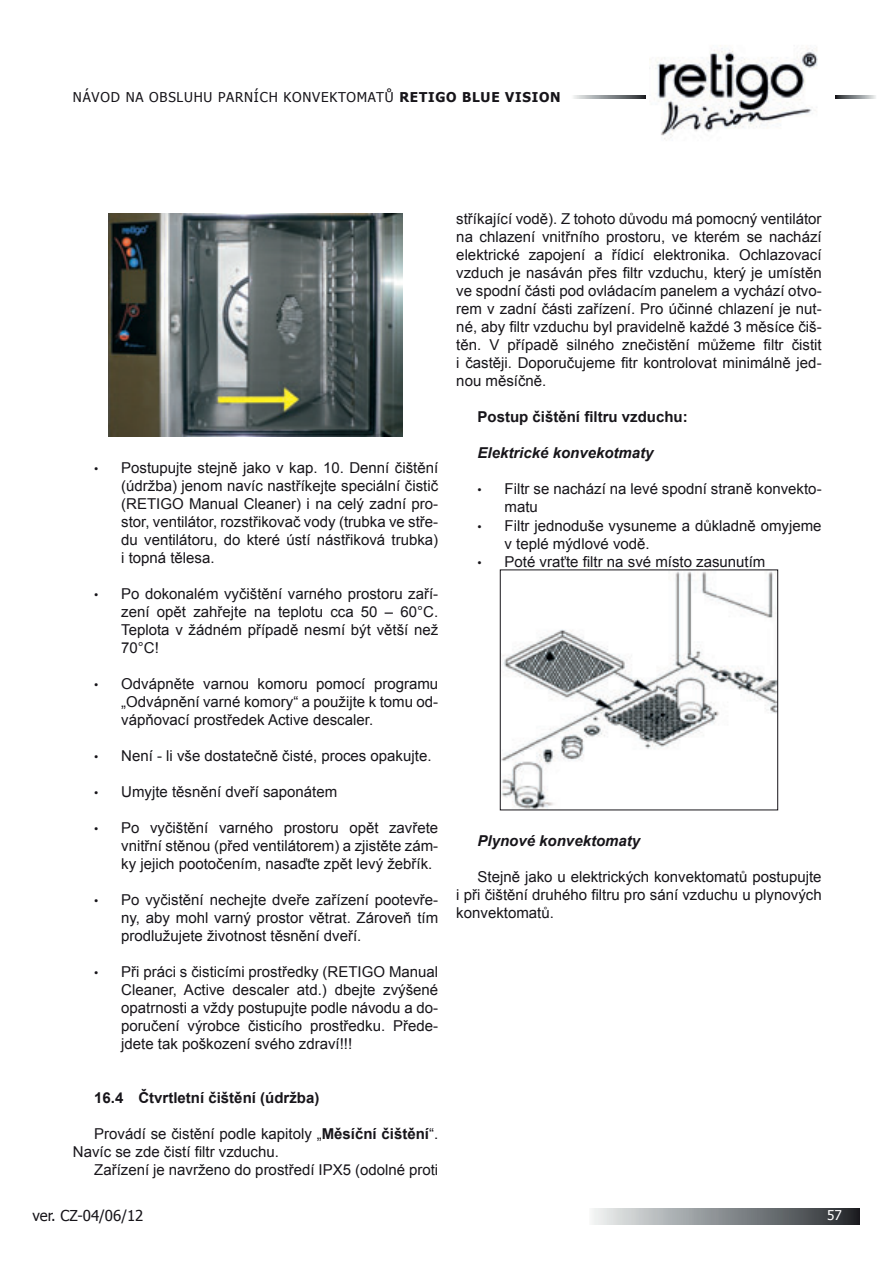
<style>
.page{position:relative;width:894px;height:1263px;background:#fff}
.page>*{position:absolute;margin:0;border:0;box-sizing:border-box;transform-origin:0 0}
.t1{font:15px/18px "Arial";color:#17151a;text-align:justify}
.t2{font:700 15px "Arial";color:#17151a}
.t3{font:italic 700 15px "Arial";color:#17151a}
.t4{font:15px "Tahoma";color:#17151a}
.t5{font:13.5px "Tahoma";letter-spacing:.055em;color:#17151a}
.t6{font:13.5px "Tahoma";color:#fff}
.s1{font-weight:700}
.s2{font-size:12px}
</style>
<div class="page">
<div style="left:589px;top:1207px;width:270px;height:16px;background:linear-gradient(to right,#eff3f3,#25292e)"></div>
<svg style="left:573px;top:95px;width:72px;height:4px"></svg>
<svg style="left:835px;top:95px;width:41px;height:4px"></svg>
<img style="left:649px;top:45px;width:169px;height:94px">
<img style="left:109px;top:213px;width:293px;height:223px">
<img style="left:502px;top:571px;width:274px;height:237px">
<div style="left:500px;top:569px;width:278px;height:241px;border:1px solid #17151a"></div>
<p class="t5" style="left:73px;top:88px;width:489px">NÁVOD NA OBSLUHU PARNÍCH KONVEKTOMATŮ <span class="s1">RETIGO BLUE VISION</span></p>
<p class="t1" style="left:121px;top:458px;width:318px;text-indent:-27px"><span class="s2">•</span> Postupujte stejně jako v kap. 10. Denní čištění (údržba) jenom navíc nastříkejte speciální čistič (RETIGO Manual Cleaner) i na celý zadní pro&shy;stor, ventilátor, rozstřikovač vody (trubka ve stře&shy;du ventilátoru, do které ústí nástřiková trubka) i topná tělesa.</p>
<p class="t1" style="left:121px;top:584px;width:318px;text-indent:-27px"><span class="s2">•</span> Po dokonalém vyčištění varného prostoru zaří&shy;zení opět zahřejte na teplotu cca 50 – 60°C.<br>Teplota v žádném případě nesmí být větší než 70°C!</p>
<p class="t1" style="left:121px;top:674px;width:318px;text-indent:-27px"><span class="s2">•</span> Odvápněte varnou komoru pomocí programu „Odvápnění varné komory“ a použijte k tomu od&shy;vápňovací prostředek Active descaler.</p>
<p class="t1" style="left:94px;top:746px;width:339px"><span class="s2">•</span> Není - li vše dostatečně čisté, proces opakujte.</p>
<p class="t1" style="left:94px;top:782px;width:244px"><span class="s2">•</span> Umyjte těsnění dveří saponátem</p>
<p class="t1" style="left:121px;top:818px;width:318px;text-indent:-27px"><span class="s2">•</span> Po vyčištění varného prostoru opět zavřete vnitřní stěnou (před ventilátorem) a zjistěte zám&shy;ky jejich pootočením, nasaďte zpět levý žebřík.</p>
<p class="t1" style="left:121px;top:890px;width:318px;text-indent:-27px"><span class="s2">•</span> Po vyčistění nechejte dveře zařízení pootevře&shy;ny, aby mohl varný prostor větrat. Zároveň tím prodlužujete životnost těsnění dveří.</p>
<p class="t1" style="left:121px;top:962px;width:318px;text-indent:-27px"><span class="s2">•</span> Při práci s čisticími prostředky (RETIGO Manual Cleaner, Active descaler atd.) dbejte zvýšené opatrnosti a vždy postupujte podle návodu a do&shy;poručení výrobce čisticího prostředku. Přede&shy;jdete tak poškození svého zdraví!!!</p>
<p class="t2" style="left:94px;top:1087px;width:227px">16.4 Čtvrtletní čištění (údržba)</p>
<p class="t1" style="left:73px;top:1124px;width:367px;text-indent:21px">Provádí se čistění podle kapitoly „<span class="s1">Měsíční čištění</span>“.<br>Navíc se zde čistí filtr vzduchu.</p>
<p class="t1" style="left:94px;top:1160px;width:345px">Zařízení je navrženo do prostředí IPX5 (odolné proti</p>
<p class="t1" style="left:456px;top:210px;width:367px">stříkající vodě). Z tohoto důvodu má pomocný ventilátor na chlazení vnitřního prostoru, ve kterém se nachází elektrické zapojení a řídicí elektronika. Ochlazovací vzduch je nasáván přes filtr vzduchu, který je umístěn ve spodní části pod ovládacím panelem a vychází otvo&shy;rem v zadní části zařízení. Pro účinné chlazení je nut&shy;né, aby filtr vzduchu byl pravidelně každé 3 měsíce čiš&shy;těn. V případě silného znečistění můžeme filtr čistit i častěji. Doporučujeme fitr kontrolovat minimálně jed&shy;nou měsíčně.</p>
<p class="t2" style="left:477px;top:407px;width:212px">Postup čištění filtru vzduchu:</p>
<p class="t3" style="left:477px;top:443px;width:177px">Elektrické konvekotmaty</p>
<p class="t1" style="left:504px;top:480px;width:318px;text-indent:-27px"><span class="s2">•</span> Filtr se nachází na levé spodní straně konvekto&shy;matu</p>
<p class="t1" style="left:504px;top:516px;width:318px;text-indent:-27px"><span class="s2">•</span> Filtr jednoduše vysuneme a důkladně omyjeme v teplé mýdlové vodě.</p>
<p class="t1" style="left:477px;top:552px;width:289px"><span class="s2">•</span> Poté vraťte filtr na své místo zasunutím</p>
<p class="t3" style="left:477px;top:831px;width:164px">Plynové konvektomaty</p>
<p class="t1" style="left:456px;top:868px;width:367px;text-indent:21px">Stejně jako u elektrických konvektomatů postupujte i při čištění druhého filtru pro sání vzduchu u plynových konvektomatů.</p>
<p class="t4" style="left:33px;top:1205px;width:112px">ver. CZ-04/06/12</p>
<p class="t6" style="left:827px;top:1205px;width:16px">57</p>
</div>
